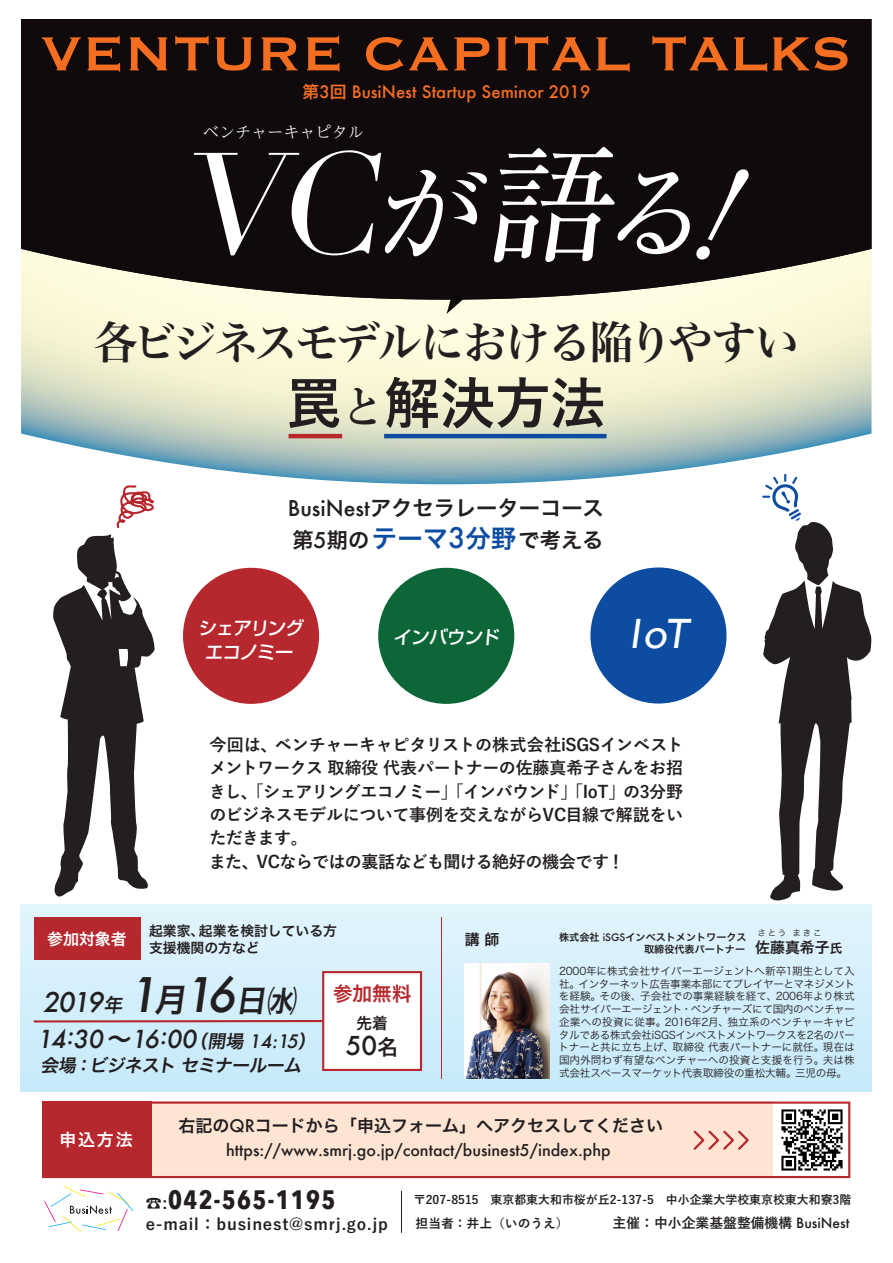
<style>
.page{position:relative;width:893px;height:1263px;background:#fff}
.page>*{position:absolute;margin:0;border:0;box-sizing:border-box;transform-origin:0 0}
.t1{font:141px "Didot";color:#fff}
.t2{font:62.7px "Copperplate";color:#f36e21}
.t3{font:700 55.95px "Yu Go";color:#231f20}
.t4{font:500 46.5px "Futura";color:#231f20}
.t5{font:44.7px "Hira Min Pro W6";letter-spacing:-.075em;color:#231f20}
.t6{font:italic 500 41.4px "Avenir";color:#fff}
.t7{font:700 26.55px "Avenir Next Condensed";letter-spacing:.05em;color:#231f20}
.t8{font:500 26.55px "Futura";color:#231f20}
.t9{font:500 25.5px "Futura";color:#231f20}
.t10{font:500 24.15px "Futura";color:#231f20}
.t11{font:21.3px/32.2px "Hira Kaku Pro W6";color:#231f20}
.t12{font:19.5px "Hira Kaku Pro W6";color:#b7282e}
.t13{font:500 18.3px/23.2px "Shin Go Pro";color:#fff;text-align:center}
.t14{font:17.85px "Hira Kaku Pro W6";color:#231f20}
.t15{font:700 16.95px/23.4px "Yu Go";letter-spacing:-.025em;color:#231f20}
.t16{font:16.95px "Hira Kaku Pro W6";color:#231f20}
.t17{font:16.95px "Hira Kaku Pro W6";color:#fff}
.t18{font:500 16.8px "Futura";color:#f36e21}
.t19{font:500 15.9px "Futura";color:#231f20}
.t20{font:700 15.9px "Yu Go";letter-spacing:.05em;color:#231f20}
.t21{font:15.9px "Hira Kaku Pro W6";color:#fff}
.t22{font:300 15.6px "UD Reimin Pr 6 N";letter-spacing:.025em;color:#fff}
.t23{font:15.6px "Hira Kaku Pro W6";color:#231f20}
.t24{font:14.85px "Hira Kaku Pro W6";color:#231f20}
.t25{font:13.8px/17px "Hira Kaku Pro W6";color:#231f20}
.t26{font:700 13.8px "Yu Go";color:#231f20}
.t27{font:700 12.75px "Yu Go";color:#231f20}
.t28{font:700 11.85px "Yu Go";color:#231f20}
.t29{font:10.65px/12.8px "Hira Kaku Pro W3";letter-spacing:-.015em;color:#231f20;text-align:justify}
.t30{font:10.05px "Hira Kaku Pro W6";color:#231f20}
.t31{font:8.55px "Hira Kaku Pro W3";letter-spacing:.2em;color:#231f20}
.s1{font-family:"Hira Kaku Pro W6";font-weight:400}
.s2{font-family:"Ryumin Pro";font-size:106.35px}
.s3{font-family:"Ryumin Pro";font-size:127.95px}
.s4{font-family:"Yu Min";font-weight:600;font-size:45.9px}
.s5{font-family:"Futura";font-weight:500}
.s6{font-size:25.5px;color:#0d4da1}
.s7{font-family:"Futura";font-weight:500;font-size:27.6px;color:#0d4da1}
.s8{font-family:"Hira Kaku Pro W6";font-weight:400;font-size:19.2px}
.s9{font-family:"Hira Kaku Pro W6";font-weight:400;font-size:32.85px}
.s10{font-family:"Hira Kaku Pro W6";font-weight:400;font-size:30.6px}
.s11{font-family:"Hira Kaku Pro W6";font-weight:400;font-size:29.4px}
.s12{font-family:"Hira Kaku Pro W6";font-weight:400;font-size:18.15px}
.s13{font-size:18.15px}
.s14{font-family:"Hira Kaku Pro W6";font-weight:400;font-size:21.15px}
.s15{font-size:14.85px}
.s16{font-size:12.75px}
.s17{font-family:"Koz Go Pr 6 N";font-weight:400;font-size:15.9px}
.s18{font-family:"Yu Go";font-size:15.9px}
</style>
<div class="page">
<div style="left:21px;top:905px;width:850px;height:187px;background:linear-gradient(to right,#d4effb,#d5effb)"></div>
<svg style="left:21px;top:300px;width:850px;height:184px;background:#dee5d2"></svg>
<svg style="left:446px;top:300px;width:36px;height:14px"></svg>
<div style="left:21px;top:19px;width:850px;height:281px;background:#110a0c"></div>
<img style="left:464px;top:963px;width:85px;height:115px">
<svg style="left:44px;top:1186px;width:89px;height:46px"></svg>
<hr style="left:401px;top:1191px;width:1px;height:42px;background:#231f20">
<div style="left:34px;top:917px;width:106px;height:43px;background:#b7282e"></div>
<div style="left:322px;top:971px;width:100px;height:100px;background:#fff;border:2px solid #b7282e"></div>
<hr style="left:34px;top:1020px;width:288px;height:2px;background:#b7282e">
<svg style="left:42px;top:1101px;width:808px;height:77px;background:#e8bbaf"></svg>
<div style="left:590px;top:567px;width:136px;height:136px;background:#0d4da1;border-radius:50%"></div>
<div style="left:378px;top:568px;width:136px;height:136px;background:#0c6638;border-radius:50%"></div>
<div style="left:183px;top:568px;width:136px;height:136px;background:#b7282e;border-radius:50%"></div>
<hr style="left:441px;top:917px;width:1px;height:162px;background:#b7282e">
<hr style="left:288px;top:434px;width:54px;height:4px;background:#b7282e">
<hr style="left:384px;top:434px;width:222px;height:4px;background:#0d4da1">
<svg style="left:53px;top:483px;width:103px;height:414px"></svg>
<svg style="left:762px;top:474px;width:109px;height:427px"></svg>
<div style="left:694px;top:166px;width:58px;height:95px;background:#110a0c"></div>
<h2 class="t2" style="left:40px;top:12px;width:813px">VENTURE CAPITAL TALKS</h2>
<h3 class="t18" style="left:303px;top:81px;width:289px"><span class="s1">第</span>3<span class="s1">回</span> BusiNest Startup Seminor 2019</h3>
<h3 class="t22" style="left:203px;top:120px;width:162px">ベンチャーキャピタル</h3>
<h1 class="t1" style="left:182px;top:120px;width:547px">VC<span class="s2">が</span><span class="s3">語</span><span class="s2">る</span></h1>
<h3 class="t5" style="left:94px;top:302px;width:707px">各ビジネスモデルにおける陥りやすい</h3>
<h3 class="t3" style="left:286px;top:372px;width:321px">罠<span class="s4">と</span>解決方法</h3>
<h3 class="t11" style="left:288px;top:491px;width:318px"><span class="s5">BusiNest</span>アクセラレーターコース第<span class="s5">5</span>期の<span class="s6">テーマ</span><span class="s7">3</span><span class="s6">分野</span>で考える</h3>
<h3 class="t13" style="left:198px;top:615px;width:109px">シェアリングエコノミー</h3>
<h3 class="t13" style="left:393px;top:623px;width:110px">インバウンド</h3>
<h3 class="t6" style="left:629px;top:609px;width:61px">IoT</h3>
<h3 class="t15" style="left:209px;top:733px;width:476px">今回は、ベンチャーキャピタリストの株式会社iSGSインベストメントワークス 取締役 代表パートナーの佐藤真希子さんをお招きし、「シェアリングエコノミー」「インバウンド」「IoT」の3分野のビジネスモデルについて事例を交えながらVC目線で解説をいただきます。<br>また、VCならではの裏話なども聞ける絶好の機会です！</h3>
<h3 class="t21" style="left:47px;top:924px;width:81px">参加対象者</h3>
<p class="t25" style="left:149px;top:922px;width:189px">起業家、起業を検討している方支援機関の方など</p>
<h3 class="t8" style="left:43px;top:983px;width:86px">2019<span class="s8">年</span></h3>
<h3 class="t4" style="left:129px;top:962px;width:176px">1<span class="s9">月</span>16<span class="s10">日</span><span class="s11">㈬</span></h3>
<h3 class="t10" style="left:37px;top:1022px;width:285px">14:30<span class="s1">～</span>16:00<span class="s12">（開場</span> <span class="s13">14:15</span><span class="s12">）</span></h3>
<h3 class="t14" style="left:41px;top:1049px;width:267px">会場：ビジネストセミナールーム</h3>
<h3 class="t12" style="left:333px;top:976px;width:80px">参加無料</h3>
<h3 class="t23" style="left:356px;top:1009px;width:33px">先着</h3>
<h3 class="t9" style="left:346px;top:1028px;width:54px">50<span class="s14">名</span></h3>
<h3 class="t24" style="left:465px;top:926px;width:36px">講師</h3>
<p class="t30" style="left:559px;top:928px;width:199px">株式会社 <span class="s5">iSGS</span>インベストメントワークス　</p>
<p class="t31" style="left:757px;top:925px;width:66px">さとう まきこ</p>
<p class="t30" style="left:644px;top:940px;width:200px">取締役代表パートナー　<span class="s15">佐藤真希子</span><span class="s16">氏</span></p>
<p class="t29" style="left:558px;top:964px;width:298px">2000年に株式会社サイバーエージェントへ新卒1期生として入社。インターネット広告事業本部にてプレイヤーとマネジメントを経験。その後、子会社での事業経験を経て、2006年より株式会社サイバーエージェント・ベンチャーズにて国内のベンチャー企業への投資に従事。2016年2月、独立系のベンチャーキャピタルである株式会社iSGSインベストメントワークスを2名のパートナーと共に立ち上げ、取締役 代表パートナーに就任。現在は国内外問わず有望なベンチャーへの投資と支援を行う。夫は株式会社スペースマーケット代表取締役の重松大輔。三児の母。</p>
<h3 class="t17" style="left:60px;top:1124px;width:75px">申込方法</h3>
<h3 class="t16" style="left:178px;top:1110px;width:486px">右記の<span class="s5">QR</span>コードから「申込フォーム」へアクセスしてください</h3>
<h3 class="t19" style="left:226px;top:1139px;width:386px">https://www.smrj.go.jp/contact/businest5/index.php</h3>
<h3 class="t7" style="left:146px;top:1183px;width:191px"><span class="s17">☎</span><span class="s18">:</span>042-565-1195</h3>
<p class="t28" style="left:414px;top:1193px;width:439px">〒207-8515　東京都東大和市桜が丘2-137-5　中小企業大学校東京校東大和寮3階</p>
<h3 class="t20" style="left:146px;top:1215px;width:244px">e-mail：businest@smrj.go.jp</h3>
<p class="t27" style="left:416px;top:1216px;width:155px">担当者：井上（いのうえ）</p>
<p class="t26" style="left:613px;top:1215px;width:239px">主催：中小企業基盤整備機構 <span class="s5">BusiNest</span></p>
</div>
